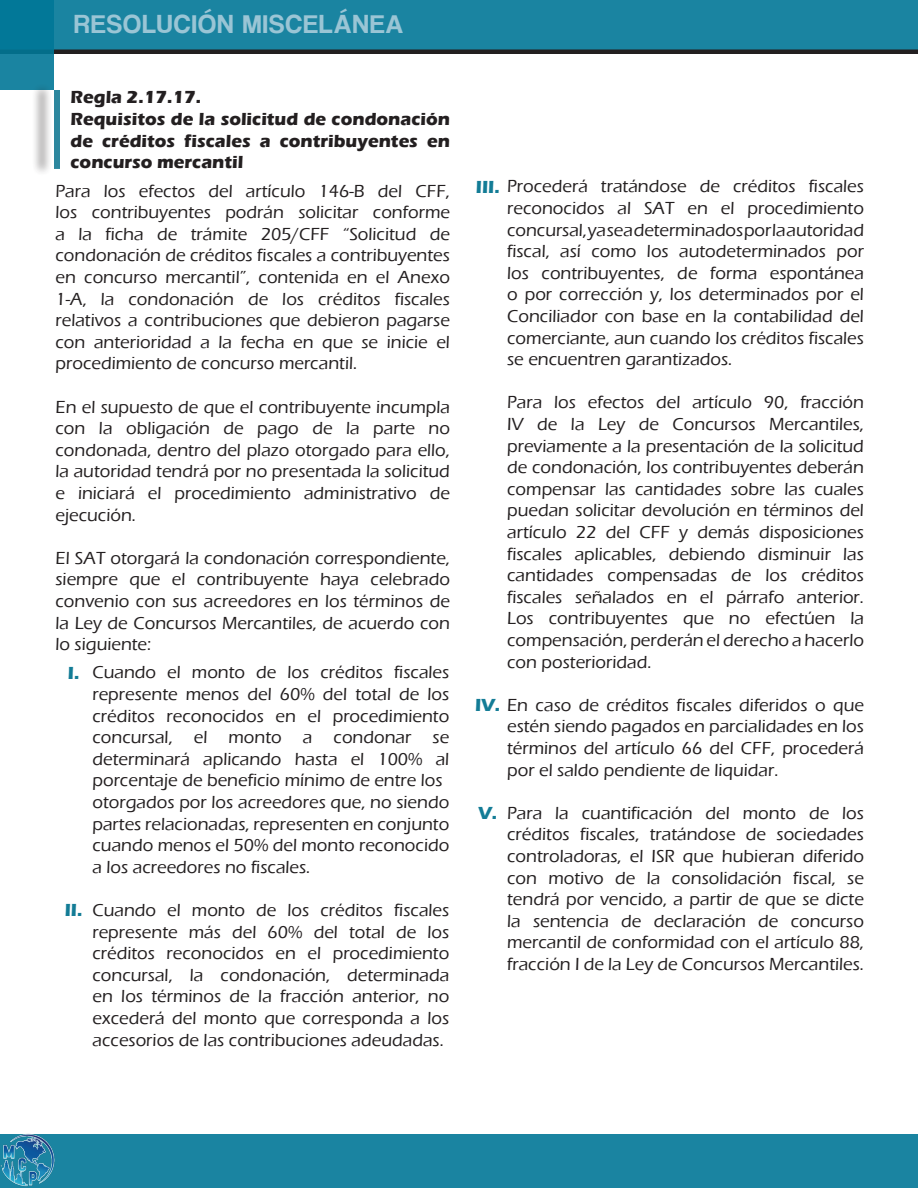
<style>
.page{position:relative;width:918px;height:1188px;background:#fff}
.page>*{position:absolute;margin:0;border:0;box-sizing:border-box;transform-origin:0 0}
.t1{font:27px "Coolvetica Rg";letter-spacing:.05em;color:#9ac5d5}
.t2{font:500 18px/21.6px "Eras ITC";color:#231f20;text-align:justify}
.t3{font:700 18px/21.6px "Eras ITC";color:#231f20;text-align:justify}
.t4{font:700 18px "Eras ITC";color:#137c96}
.s1{font-weight:700;color:#137c96}
</style>
<div class="page">
<div style="left:0;top:0;width:918px;height:54px;background:#1a84a1"></div>
<hr style="left:0;top:50px;width:918px;height:4px;background:#231f20">
<svg style="left:0;top:0;width:54px;height:90px;fill:#027898"></svg>
<div style="left:0;top:1134px;width:918px;height:54px;background:#1a84a1"></div>
<img style="left:0;top:1134px;width:55px;height:53px">
<div style="left:31px;top:82px;width:22px;height:95px;background:#231f20;opacity:.5"></div>
<div style="left:54px;top:93px;width:6px;height:73px;background:#2d879e"></div>
<h1 class="t1" style="left:74px;top:8px;width:331px">RESOLUCIÓN MISCELÁNEA</h1>
<p class="t3" style="left:71px;top:86px;width:132px">Regla 2.17.17.</p>
<p class="t3" style="left:71px;top:108px;width:381px">Requisitos de la solicitud de condonación de créditos fiscales a contribuyentes en concurso mercantil</p>
<p class="t2" style="left:56px;top:180px;width:396px">Para los efectos del artículo 146-B del CFF, los contribuyentes podrán solicitar conforme a la ficha de trámite 205/CFF “Solicitud de condonación de créditos fiscales a contribuyentes en concurso mercantil”, contenida en el Anexo 1-A, la condonación de los créditos fiscales relativos a contribuciones que debieron pagarse con anterioridad a la fecha en que se inicie el procedimiento de concurso mercantil.</p>
<p class="t2" style="left:56px;top:396px;width:396px">En el supuesto de que el contribuyente incumpla con la obligación de pago de la parte no condonada, dentro del plazo otorgado para ello, la autoridad tendrá por no presentada la solicitud e iniciará el procedimiento administrativo de ejecución.</p>
<p class="t2" style="left:56px;top:547px;width:396px">El SAT otorgará la condonación correspondiente, siempre que el contribuyente haya celebrado convenio con sus acreedores en los términos de la Ley de Concursos Mercantiles, de acuerdo con lo siguiente:</p>
<p class="t2" style="left:92px;top:662px;width:358px">Cuando el monto de los créditos fiscales represente menos del 60% del total de los créditos reconocidos en el procedimiento concursal, el monto a condonar se determinará aplicando hasta el 100% al porcentaje de beneficio mínimo de entre los</p>
<p class="t2" style="left:92px;top:791px;width:358px">otorgados por los acreedores que, no siendo partes relacionadas, representen en conjunto cuando menos el 50% del monto reconocido a los acreedores no fiscales.</p>
<p class="t2" style="left:92px;top:899px;width:358px">Cuando el monto de los créditos fiscales represente más del 60% del total de los créditos reconocidos en el procedimiento concursal, la condonación, determinada en los términos de la fracción anterior, no excederá del monto que corresponda a los accesorios de las contribuciones adeudadas.</p>
<p class="t4" style="left:68px;top:662px;width:13px">I.</p>
<p class="t4" style="left:65px;top:900px;width:19px">II.</p>
<p class="t2" style="left:507px;top:176px;width:358px;text-indent:-31px"><span class="s1">III.</span> Procederá tratándose de créditos fiscales reconocidos al SAT en el procedimiento concursal, ya sea determinados por la autoridad fiscal, así como los autodeterminados por los contribuyentes, de forma espontánea o por corrección y, los determinados por el Conciliador con base en la contabilidad del comerciante, aun cuando los créditos fiscales se encuentren garantizados.</p>
<p class="t2" style="left:507px;top:392px;width:358px">Para los efectos del artículo 90, fracción IV de la Ley de Concursos Mercantiles, previamente a la presentación de la solicitud de condonación, los contribuyentes deberán compensar las cantidades sobre las cuales puedan solicitar devolución en términos del artículo 22 del CFF y demás disposiciones fiscales aplicables, debiendo disminuir las cantidades compensadas de los créditos fiscales señalados en el párrafo anterior.<br>Los contribuyentes que no efectúen la compensación, perderán el derecho a hacerlo con posterioridad.</p>
<p class="t2" style="left:507px;top:694px;width:358px;text-indent:-32px"><span class="s1">IV.</span> En caso de créditos fiscales diferidos o que estén siendo pagados en parcialidades en los términos del artículo 66 del CFF, procederá por el saldo pendiente de liquidar.</p>
<p class="t2" style="left:507px;top:802px;width:358px">Para la cuantificación del monto de los créditos fiscales, tratándose de sociedades controladoras, el ISR que hubieran diferido con motivo de la consolidación fiscal, se tendrá por vencido, a partir de que se dicte la sentencia de declaración de concurso mercantil de conformidad con el artículo 88, fracción I de la Ley de Concursos Mercantiles.</p>
<p class="t4" style="left:478px;top:803px;width:20px">V.</p>
</div>
